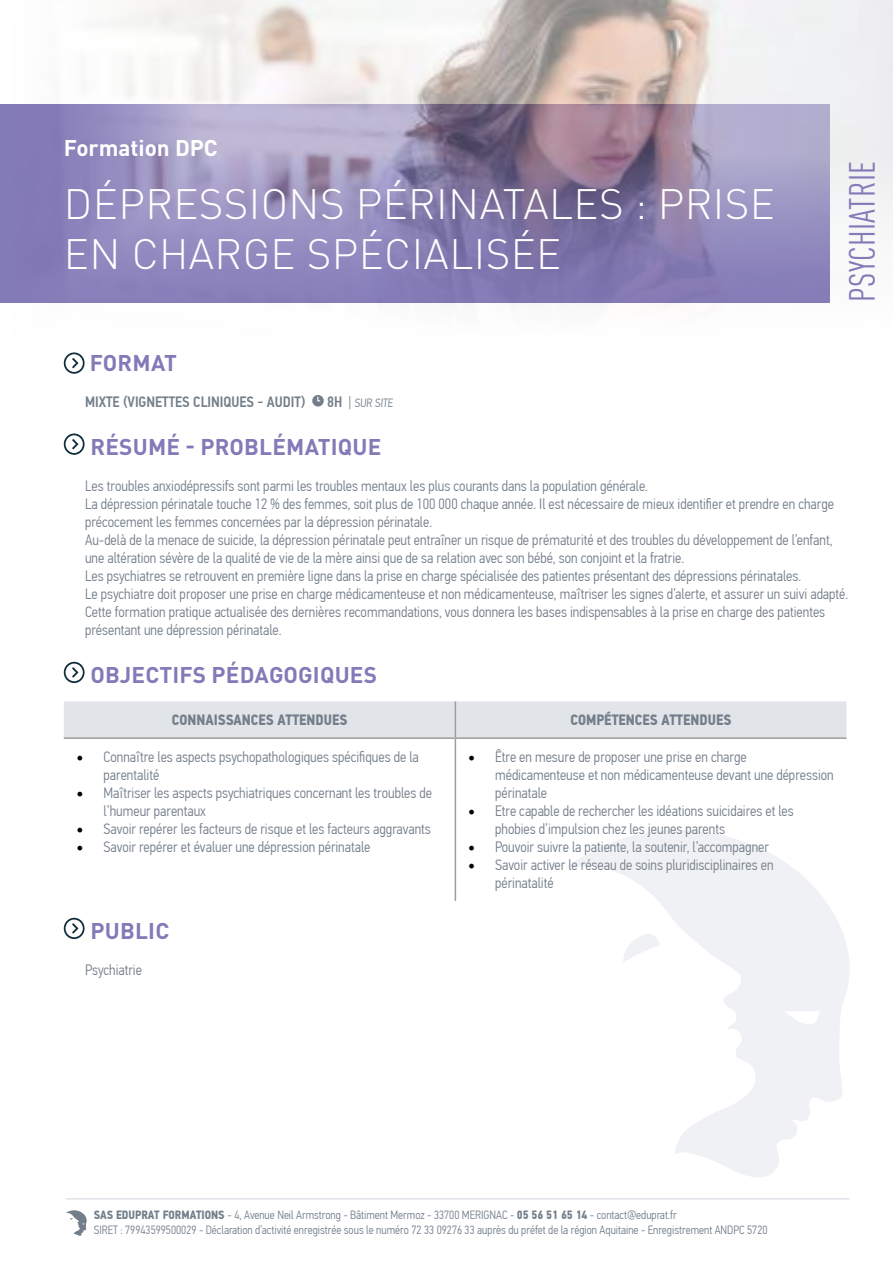
<style>
.page{position:relative;width:893px;height:1263px;background:#fff}
.page>*{position:absolute;margin:0;border:0;box-sizing:border-box;transform-origin:0 0}
.t1{font:300 42px/50.4px "DINOT";letter-spacing:.01em;color:#fff}
.t2{font:condensed 36px "DINOT";letter-spacing:.01em;color:#837ab8}
.t3{font:700 22.5px "DINOT";letter-spacing:.01em;color:#837ab8}
.t4{font:700 22.5px "DINOT";color:#fff}
.t5{font:300 15px/18px "PF Din Text Cond Pro";color:#737e8a}
.t6{font:700 15px "PF Din Text Cond Pro";color:#737e8a}
.t7{font:500 15px "PF Din Text Cond Pro";color:#737e8a}
.t8{font:300 12px/14.4px "PF Din Text Cond Pro";color:#737e8b}
.t9{font:300 12px "PF Din Text Cond Pro";color:#737e8a}
.s1{font-weight:500;font-size:15px}
.s2{font-size:15px}
.s3{font-family:"Minion Pro";font-weight:400;font-size:18px;color:#000}
.s4{font-weight:700}
</style>
<div class="page">
<hr style="left:66px;top:1198px;width:784px;height:1px;background:#e1e4e9">
<svg style="left:66px;top:1210px;width:21px;height:26px"></svg>
<svg style="left:568px;top:830px;width:281px;height:347px"></svg>
<img style="left:0;top:0;width:893px;height:365px">
<svg style="left:64px;top:352px;width:21px;height:22px"></svg>
<div style="left:312px;top:395px;width:12px;height:11px;background:#737e8a;border-radius:50%"></div>
<svg style="left:317px;top:396px;width:4px;height:6px"></svg>
<svg style="left:64px;top:433px;width:21px;height:22px"></svg>
<svg style="left:64px;top:662px;width:21px;height:21px"></svg>
<svg style="left:64px;top:918px;width:21px;height:21px"></svg>
<div style="left:64px;top:701px;width:782px;height:36px;background:#e1e4e9"></div>
<hr style="left:455px;top:701px;width:1px;height:36px;background:#9d9d9c">
<hr style="left:64px;top:737px;width:391px;height:2px;background:#9d9d9c">
<hr style="left:455px;top:737px;width:391px;height:2px;background:#9d9d9c">
<hr style="left:455px;top:739px;width:1px;height:162px;background:#9d9d9c">
<h3 class="t4" style="left:64px;top:133px;width:156px">Formation DPC</h3>
<h1 class="t1" style="left:64px;top:178px;width:712px">DÉPRESSIONS PÉRINATALES : PRISE<br>EN CHARGE SPÉCIALISÉE</h1>
<h2 class="t2" style="left:841px;top:302px;width:143px;rotate:-90deg">PSYCHIATRIE</h2>
<h3 class="t3" style="left:90px;top:348px;width:89px">FORMAT</h3>
<p class="t7" style="left:85px;top:392px;width:222px">MIXTE (VIGNETTES CLINIQUES - AUDIT)</p>
<p class="t9" style="left:327px;top:396px;width:69px"><span class="s1">8H</span> <span class="s2">|</span> SUR SITE</p>
<h3 class="t3" style="left:91px;top:432px;width:292px">RÉSUMÉ - PROBLÉMATIQUE</h3>
<p class="t5" style="left:85px;top:477px;width:765px">Les troubles anxiodépressifs sont parmi les troubles mentaux les plus courants dans la population générale.<br>La dépression périnatale touche 12 % des femmes, soit plus de 100 000 chaque année. Il est nécessaire de mieux identifier et prendre en charge précocement les femmes concernées par la dépression périnatale.<br>Au-delà de la menace de suicide, la dépression périnatale peut entraîner un risque de prématurité et des troubles du développement de l’enfant, une altération sévère de la qualité de vie de la mère ainsi que de sa relation avec son bébé, son conjoint et la fratrie.<br>Les psychiatres se retrouvent en première ligne dans la prise en charge spécialisée des patientes présentant des dépressions périnatales.<br>Le psychiatre doit proposer une prise en charge médicamenteuse et non médicamenteuse, maîtriser les signes d’alerte, et assurer un suivi adapté.<br>Cette formation pratique actualisée des dernières recommandations, vous donnera les bases indispensables à la prise en charge des patientes présentant une dépression périnatale.</p>
<h3 class="t3" style="left:91px;top:660px;width:288px">OBJECTIFS PÉDAGOGIQUES</h3>
<p class="t6" style="left:172px;top:711px;width:177px">CONNAISSANCES ATTENDUES</p>
<p class="t6" style="left:571px;top:711px;width:162px">COMPÉTENCES ATTENDUES</p>
<p class="t5" style="left:104px;top:748px;width:317px;text-indent:-27px"><span class="s3">•</span> Connaître les aspects psychopathologiques spécifiques de la parentalité</p>
<p class="t5" style="left:104px;top:784px;width:330px;text-indent:-27px"><span class="s3">•</span> Maîtriser les aspects psychiatriques concernant les troubles de l’humeur parentaux</p>
<p class="t5" style="left:77px;top:820px;width:356px"><span class="s3">•</span> Savoir repérer les facteurs de risque et les facteurs aggravants</p>
<p class="t5" style="left:77px;top:838px;width:295px"><span class="s3">•</span> Savoir repérer et évaluer une dépression périnatale</p>
<p class="t5" style="left:495px;top:748px;width:340px;text-indent:-27px"><span class="s3">•</span> Être en mesure de proposer une prise en charge médicamenteuse et non médicamenteuse devant une dépression périnatale</p>
<p class="t5" style="left:495px;top:802px;width:300px;text-indent:-27px"><span class="s3">•</span> Etre capable de rechercher les idéations suicidaires et les phobies d’impulsion chez les jeunes parents</p>
<p class="t5" style="left:468px;top:838px;width:302px"><span class="s3">•</span> Pouvoir suivre la patiente, la soutenir, l’accompagner</p>
<p class="t5" style="left:495px;top:856px;width:280px;text-indent:-27px"><span class="s3">•</span> Savoir activer le réseau de soins pluridisciplinaires en périnatalité</p>
<h3 class="t3" style="left:91px;top:916px;width:80px">PUBLIC</h3>
<p class="t5" style="left:85px;top:961px;width:58px">Psychiatrie</p>
<p class="t8" style="left:94px;top:1208px;width:675px"><span class="s4">SAS EDUPRAT FORMATIONS</span> - 4, Avenue Neil Armstrong - Bâtiment Mermoz - 33700 MERIGNAC - <span class="s4">05 56 51 65 14</span> - contact@eduprat.fr<br>SIRET : 79943599500029 - Déclaration d’activité enregistrée sous le numéro 72 33 09276 33 auprès du préfet de la région Aquitaine - Enregistrement ANDPC 5720</p>
</div>
